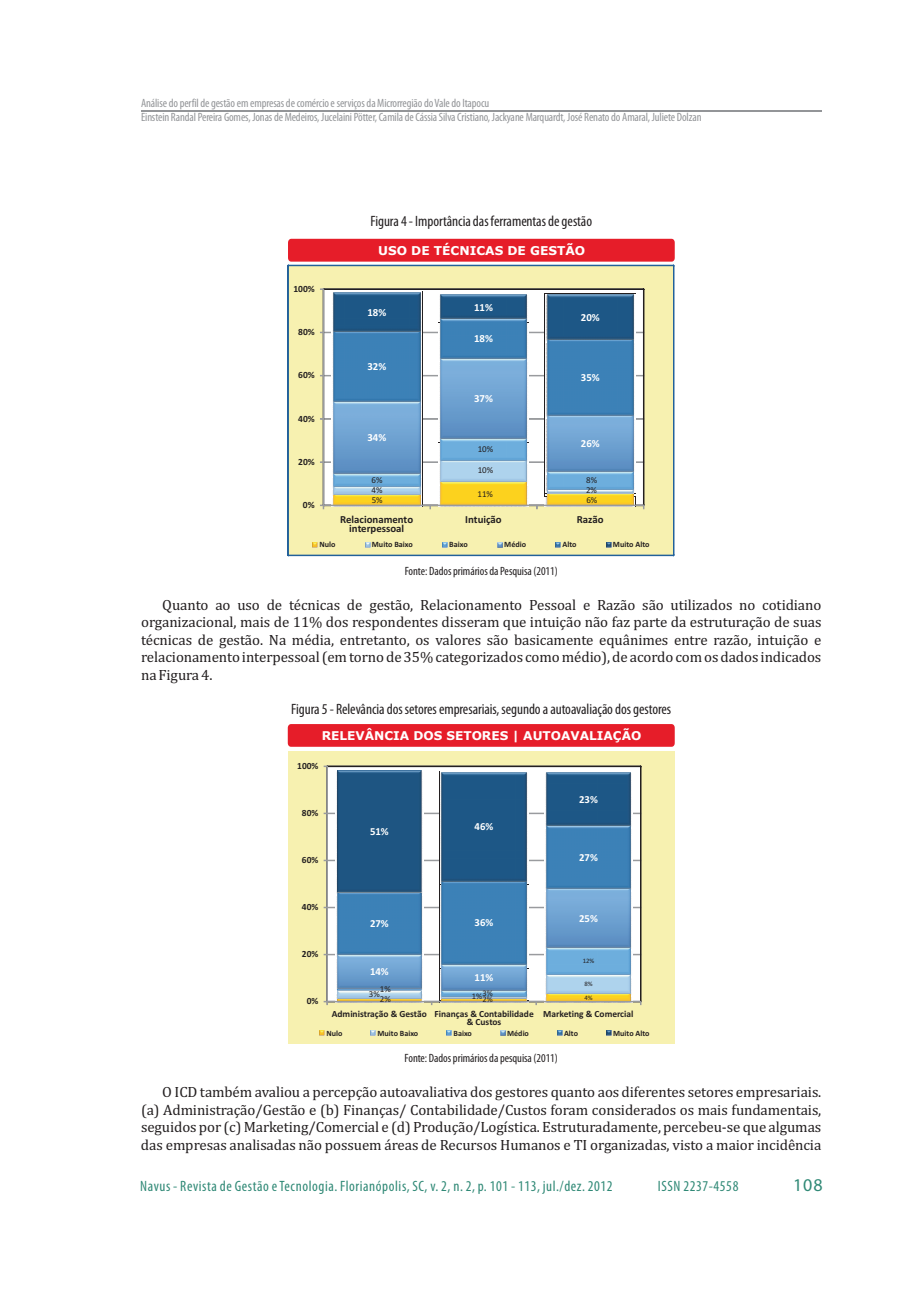
<style>
.page{position:relative;width:920px;height:1290px;background:#fff}
.page>*{position:absolute;margin:0;border:0;box-sizing:border-box;transform-origin:0 0}
.t1{font:18px "Myriad Pro";color:#308976}
.t2{font:15px/17.5px "Cambria";color:#231f20;text-align:justify}
.t3{font:condensed 15px "Myriad Pro";color:#231f20}
.t4{font:condensed 15px "Myriad Pro";letter-spacing:.04em;color:#308976}
.t5{font:700 12.15px "Verdana";color:#fff}
.t6{font:condensed 12px/14.1px "Myriad Pro";color:#939598}
.t7{font:condensed 12px "Myriad Pro";color:#231f20}
.t8{font:700 10.8px "Calibri";color:#fff}
.t9{font:700 10.8px/9.1px "Calibri";color:#231f20;text-align:center}
.t10{font:700 9.45px/8.9px "Calibri";color:#231f20}
.t11{font:9px "Calibri";color:#231f20}
.t12{font:8.4px "Calibri";color:#231f20}
.t13{font:700 8.1px "Calibri";color:#231f20}
.t14{font:6.75px "Calibri";color:#231f20}
</style>
<div class="page">
<div style="left:288px;top:239px;width:387px;height:23px;background:#e61d29"></div>
<svg style="left:287px;top:265px;width:387px;height:291px;background:#a6bdb6"></svg>
<svg style="left:288px;top:724px;width:387px;height:23px;background:#e6202b"></svg>
<div style="left:288px;top:751px;width:387px;height:293px;background:#f7f1b0"></div>
<svg style="left:326px;top:765px;width:315px;height:236px;background:#f3f3f2"></svg>
<div style="left:335px;top:997px;width:89px;height:6px;background:#b8b8ba"></div>
<div style="left:440px;top:997px;width:88px;height:6px;background:#e4b636"></div>
<svg style="left:544px;top:996px;width:89px;height:7px"></svg>
<svg style="left:335px;top:989px;width:89px;height:12px"></svg>
<div style="left:544px;top:973px;width:89px;height:23px;background:#f3f3f3"></div>
<div style="left:335px;top:987px;width:89px;height:7px;background:#fff"></div>
<svg style="left:440px;top:994px;width:88px;height:6px"></svg>
<div style="left:544px;top:946px;width:89px;height:32px;background:#f5f5f5"></div>
<div style="left:335px;top:953px;width:89px;height:38px;background:#f4f4f4"></div>
<img style="left:440px;top:968px;width:88px;height:26px">
<div style="left:544px;top:887px;width:89px;height:64px;background:#f3f3f3"></div>
<div style="left:335px;top:891px;width:89px;height:67px;background:#f4f4f4"></div>
<svg style="left:440px;top:884px;width:88px;height:84px"></svg>
<div style="left:544px;top:824px;width:89px;height:68px;background:#f3f3f3"></div>
<div style="left:335px;top:770px;width:89px;height:125px;background:#f3f3f3"></div>
<div style="left:440px;top:771px;width:88px;height:113px;background:linear-gradient(to bottom,#3b5672,#3e5973)"></div>
<div style="left:544px;top:771px;width:89px;height:58px;background:#f3f3f3"></div>
<img style="left:546px;top:993px;width:85px;height:8px">
<img style="left:337px;top:991px;width:85px;height:7px">
<img style="left:546px;top:975px;width:85px;height:18px">
<hr style="left:337px;top:988px;width:85px;height:3px;background:#fff">
<svg style="left:442px;top:991px;width:84px;height:6px"></svg>
<svg style="left:546px;top:948px;width:85px;height:27px;background:#70afdb"></svg>
<svg style="left:337px;top:955px;width:85px;height:33px;background:#70a2cf"></svg>
<svg style="left:442px;top:965px;width:84px;height:26px;background:#71a2cf"></svg>
<div style="left:546px;top:888px;width:85px;height:60px;background:linear-gradient(to bottom,#82b5e1,#598cbf)"></div>
<div style="left:337px;top:892px;width:85px;height:63px;background:#3c81b7"></div>
<div style="left:442px;top:880px;width:84px;height:85px;background:#3c81b7"></div>
<div style="left:546px;top:825px;width:85px;height:63px;background:#3c81b7"></div>
<div style="left:337px;top:771px;width:85px;height:121px;background:#1e5582"></div>
<div style="left:442px;top:772px;width:84px;height:109px;background:#1d5786"></div>
<div style="left:546px;top:772px;width:85px;height:54px;background:#1d5786"></div>
<div style="left:327px;top:766px;width:1px;height:236px;border:1px solid #999b9e"></div>
<div style="left:327px;top:1001px;width:314px;height:1px;border:1px solid #999b9e"></div>
<svg style="left:324px;top:1001px;width:4px;height:4px"></svg>
<svg style="left:320px;top:1031px;width:5px;height:5px"></svg>
<svg style="left:371px;top:1031px;width:5px;height:5px"></svg>
<svg style="left:447px;top:1031px;width:5px;height:5px"></svg>
<svg style="left:501px;top:1031px;width:4px;height:5px"></svg>
<svg style="left:557px;top:1031px;width:5px;height:5px"></svg>
<svg style="left:607px;top:1031px;width:4px;height:5px"></svg>
<hr style="left:141px;top:110px;width:680px;height:1px;background:#939598">
<p class="t6" style="left:141px;top:97px;width:562px">Análise do perfil de gestão em empresas de comércio e serviços da Microrregião do Vale do Itapocu<br>Einstein Randal Pereira Gomes, Jonas de Medeiros, Jucelaini Pötter, Camila de Cássia Silva Cristiano, Jackyane Marquardt, José Renato do Amaral, Juliete Dolzan</p>
<p class="t3" style="left:370px;top:215px;width:223px">Figura 4 - Importância das ferramentas de gestão</p>
<p class="t10" style="left:293px;top:285px;width:23px">100%</p>
<p class="t10" style="left:298px;top:328px;width:18px">80%</p>
<p class="t10" style="left:298px;top:372px;width:18px">60%</p>
<p class="t10" style="left:298px;top:415px;width:18px">40%</p>
<p class="t10" style="left:298px;top:458px;width:18px">20%</p>
<p class="t10" style="left:303px;top:501px;width:13px">0%</p>
<p class="t5" style="left:378px;top:246px;width:209px">USO DE TÉCNICAS DE GESTÃO</p>
<p class="t8" style="left:367px;top:307px;width:20px">18%</p>
<p class="t8" style="left:474px;top:302px;width:20px">11%</p>
<p class="t8" style="left:581px;top:313px;width:20px">20%</p>
<p class="t8" style="left:474px;top:334px;width:20px">18%</p>
<p class="t8" style="left:367px;top:362px;width:20px">32%</p>
<p class="t8" style="left:581px;top:373px;width:20px">35%</p>
<p class="t8" style="left:474px;top:394px;width:20px">37%</p>
<p class="t8" style="left:367px;top:433px;width:20px">34%</p>
<p class="t11" style="left:478px;top:445px;width:17px">10%</p>
<p class="t8" style="left:581px;top:439px;width:20px">26%</p>
<p class="t11" style="left:478px;top:466px;width:17px">10%</p>
<p class="t11" style="left:372px;top:476px;width:12px">6%</p>
<p class="t11" style="left:586px;top:476px;width:12px">8%</p>
<p class="t11" style="left:372px;top:486px;width:12px">4%</p>
<p class="t11" style="left:372px;top:496px;width:12px">5%</p>
<p class="t11" style="left:477px;top:490px;width:17px">11%</p>
<p class="t11" style="left:586px;top:486px;width:12px">2%</p>
<p class="t11" style="left:586px;top:496px;width:12px">6%</p>
<p class="t9" style="left:340px;top:515px;width:75px">Relacionamento interpessoal</p>
<p class="t9" style="left:465px;top:515px;width:38px">Intuição</p>
<p class="t9" style="left:577px;top:515px;width:28px">Razão</p>
<p class="t13" style="left:319px;top:541px;width:18px">Nulo</p>
<p class="t13" style="left:372px;top:541px;width:42px">Muito Baixo</p>
<p class="t13" style="left:449px;top:541px;width:20px">Baixo</p>
<p class="t13" style="left:504px;top:541px;width:23px">Médio</p>
<p class="t13" style="left:562px;top:541px;width:16px">Alto</p>
<p class="t13" style="left:613px;top:541px;width:38px">Muito Alto</p>
<p class="t7" style="left:405px;top:566px;width:155px">Fonte: Dados primários da Pesquisa (2011)</p>
<p class="t2" style="left:141px;top:597px;width:682px;text-indent:21px">Quanto ao uso de técnicas de gestão, Relacionamento Pessoal e Razão são utilizados no cotidiano organizacional, mais de 11% dos respondentes disseram que intuição não faz parte da estruturação de suas técnicas de gestão. Na média, entretanto, os valores são basicamente equânimes entre razão, intuição e relacionamento interpessoal (em torno de 35% categorizados como médio), de acordo com os dados indicados na Figura 4.</p>
<p class="t3" style="left:291px;top:703px;width:382px">Figura 5 - Relevância dos setores empresariais, segundo a autoavaliação dos gestores</p>
<p class="t5" style="left:322px;top:731px;width:321px">RELEVÂNCIA DOS SETORES | AUTOAVALIAÇÃO</p>
<p class="t10" style="left:297px;top:762px;width:23px">100%</p>
<p class="t10" style="left:302px;top:809px;width:18px">80%</p>
<p class="t10" style="left:302px;top:856px;width:18px">60%</p>
<p class="t8" style="left:370px;top:827px;width:20px">51%</p>
<p class="t8" style="left:475px;top:822px;width:20px">46%</p>
<p class="t8" style="left:579px;top:794px;width:20px">23%</p>
<p class="t8" style="left:579px;top:852px;width:20px">27%</p>
<p class="t10" style="left:302px;top:903px;width:18px">40%</p>
<p class="t8" style="left:370px;top:919px;width:20px">27%</p>
<p class="t8" style="left:475px;top:918px;width:20px">36%</p>
<p class="t8" style="left:579px;top:913px;width:20px">25%</p>
<p class="t10" style="left:302px;top:950px;width:18px">20%</p>
<p class="t10" style="left:307px;top:997px;width:13px">0%</p>
<p class="t14" style="left:583px;top:958px;width:13px">12%</p>
<p class="t8" style="left:370px;top:967px;width:20px">14%</p>
<p class="t8" style="left:475px;top:973px;width:20px">11%</p>
<p class="t14" style="left:584px;top:981px;width:10px">8%</p>
<p class="t11" style="left:380px;top:985px;width:12px">1%</p>
<p class="t12" style="left:482px;top:990px;width:12px">3%</p>
<p class="t11" style="left:369px;top:990px;width:12px">3%</p>
<p class="t12" style="left:472px;top:993px;width:12px">1%</p>
<p class="t11" style="left:380px;top:995px;width:12px">2%</p>
<p class="t12" style="left:482px;top:996px;width:12px">2%</p>
<p class="t14" style="left:584px;top:994px;width:10px">4%</p>
<p class="t10" style="left:467px;top:1010px;width:69px;text-indent:-135px">Administração &amp; Gestão Finanças &amp; Contabilidade &amp; Custos</p>
<p class="t10" style="left:543px;top:1010px;width:92px">Marketing &amp; Comercial</p>
<p class="t13" style="left:326px;top:1029px;width:18px">Nulo</p>
<p class="t13" style="left:377px;top:1029px;width:42px">Muito Baixo</p>
<p class="t13" style="left:453px;top:1029px;width:20px">Baixo</p>
<p class="t13" style="left:507px;top:1029px;width:23px">Médio</p>
<p class="t13" style="left:564px;top:1029px;width:16px">Alto</p>
<p class="t13" style="left:613px;top:1029px;width:38px">Muito Alto</p>
<p class="t7" style="left:405px;top:1053px;width:155px">Fonte: Dados primários da pesquisa (2011)</p>
<p class="t2" style="left:141px;top:1084px;width:682px;text-indent:21px">O ICD também avaliou a percepção autoavaliativa dos gestores quanto aos diferentes setores empresariais. (a) Administração/Gestão e (b) Finanças/ Contabilidade/Custos foram considerados os mais fundamentais, seguidos por (c) Marketing/Comercial e (d) Produção/Logística. Estruturadamente, percebeu-se que algumas das empresas analisadas não possuem áreas de Recursos Humanos e TI organizadas, visto a maior incidência</p>
<p class="t4" style="left:140px;top:1180px;width:474px">Navus - Revista de Gestão e Tecnologia. Florianópolis, SC, v. 2, n. 2, p. 101 - 113, jul./dez. 2012</p>
<p class="t4" style="left:658px;top:1180px;width:82px">ISSN 2237-4558</p>
<p class="t1" style="left:793px;top:1178px;width:31px">108</p>
</div>
